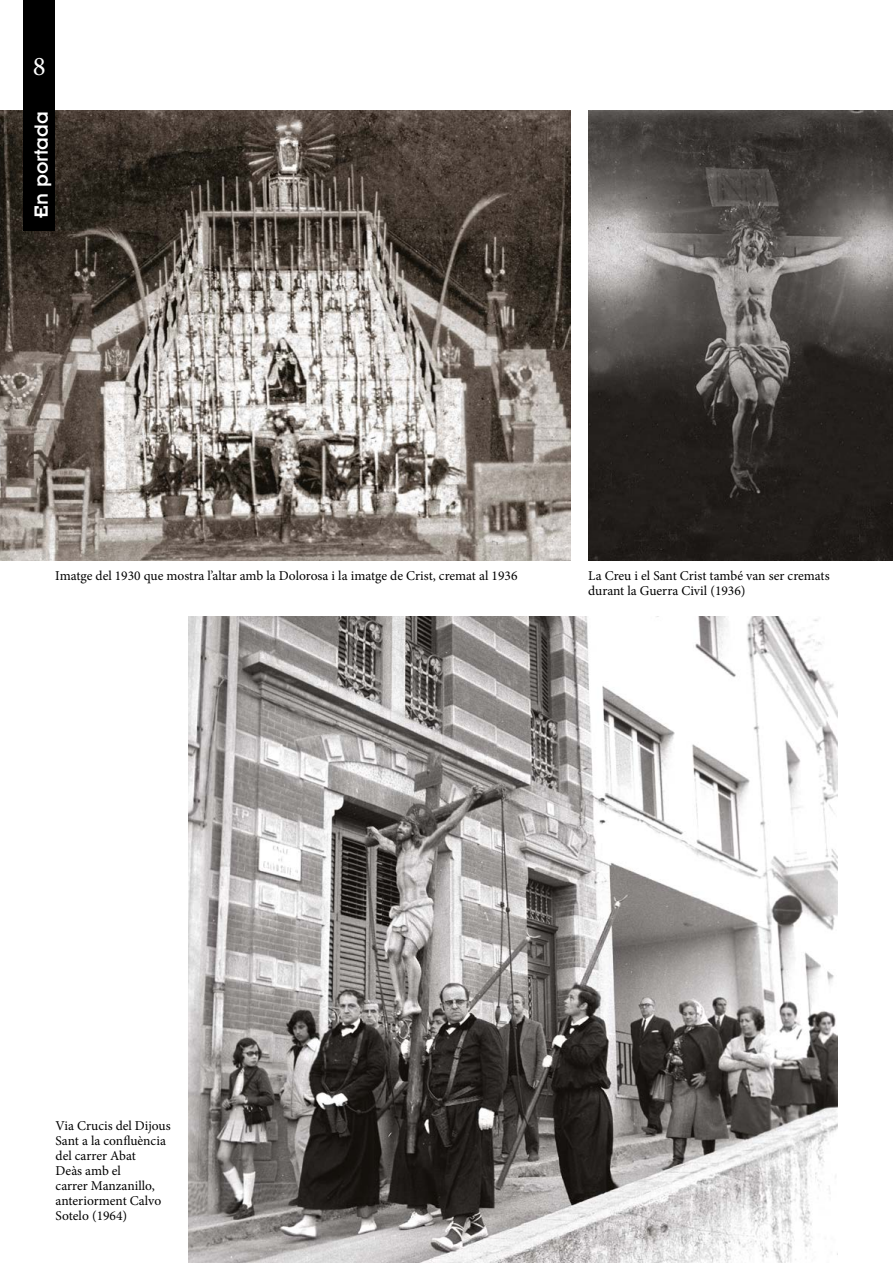
<style>
.page{position:relative;width:893px;height:1263px;background:#fff}
.page>*{position:absolute;margin:0;border:0;box-sizing:border-box;transform-origin:0 0}
.Paginació_Blanc{font:27px "Minion Pro";color:#fff}
.Títol_Secció_Vertical{font:21px "Insignia A";color:#fff}
.PEU_FOTO_ESQ{font:13.5px/15px "Minion Pro";color:#000}
</style>
<div class="page">
<img style="left:588px;top:110px;width:305px;height:450px">
<img style="left:0;top:111px;width:570px;height:450px">
<div style="left:24px;top:0;width:31px;height:230px;background:#000"></div>
<img style="left:189px;top:617px;width:649px;height:646px">
<p class="Paginació_Blanc" style="left:33px;top:48px;width:14px">8</p>
<p class="Títol_Secció_Vertical" style="left:30px;top:217px;width:108px;rotate:-90deg">En portada</p>
<p class="PEU_FOTO_ESQ" style="left:55px;top:568px;width:464px">Imatge del 1930 que mostra l’altar amb la Dolorosa i la imatge de Crist, cremat al 1936</p>
<p class="PEU_FOTO_ESQ" style="left:588px;top:568px;width:243px">La Creu i el Sant Crist també van ser cremats durant la Guerra Civil (1936)</p>
<p class="PEU_FOTO_ESQ" style="left:56px;top:1118px;width:117px">Via Crucis del Dijous<br>Sant a la confluència del carrer Abat<br>Deàs amb el<br>carrer Manzanillo, anteriorment Calvo<br>Sotelo (1964)</p>
</div>
